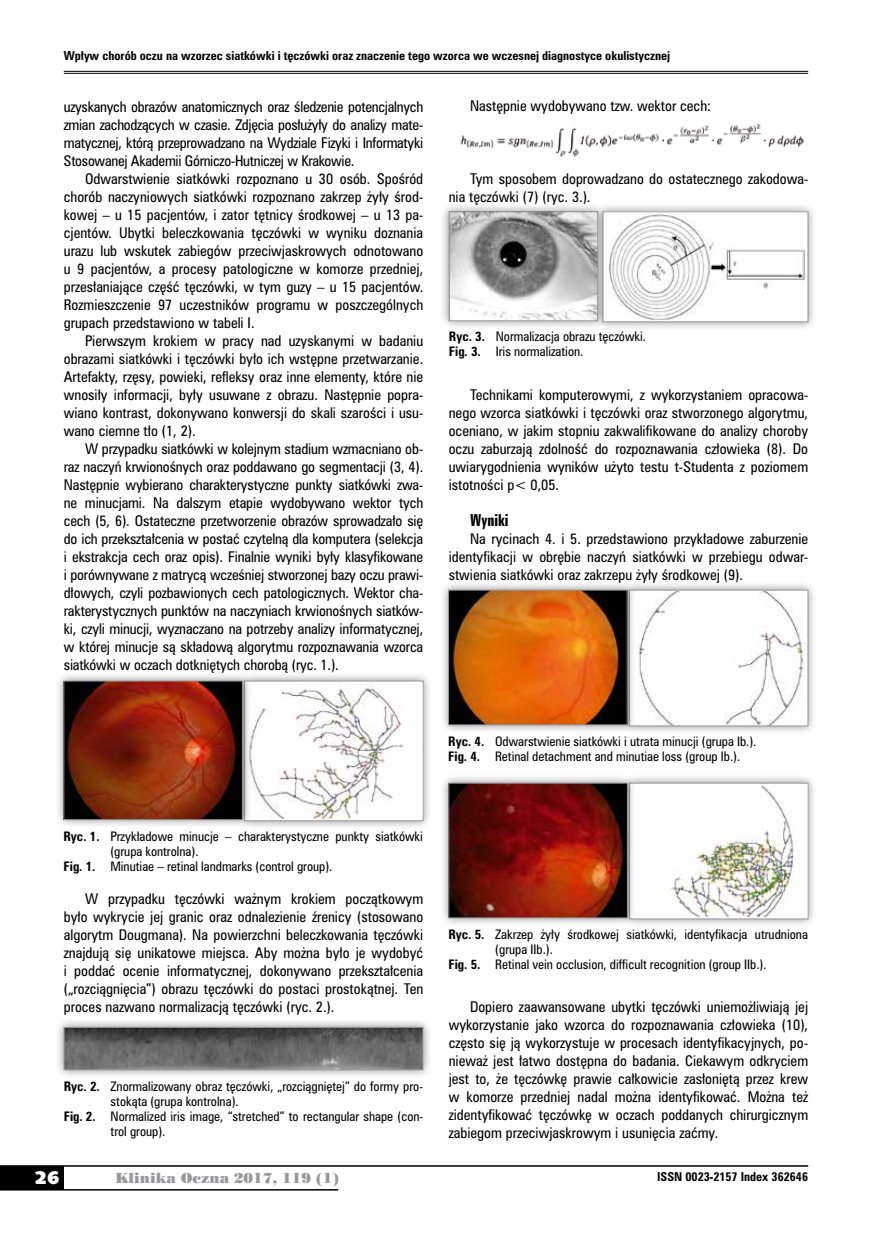
<style>
.page{position:relative;width:872px;height:1234px;background:#fff}
.page>*{position:absolute;margin:0;border:0;box-sizing:border-box;transform-origin:0 0}
.t1{font:18px "Humanst 531 U Blk PL";color:#fff}
.t2{font:15px "Zurich Bd X Cn PL";color:#000}
.t3{font:13.5px/18px "Zurich Cn PL";color:#000;text-align:justify}
.t4{font:13.5px "Poster Bodoni PL";color:#98989c}
.t5{font:12px/15px "Zurich Cn PL";color:#000}
.t6{font:700 11.25px "Zurich Cn PL";color:#000}
.s1{font-weight:700}
</style>
<div class="page">
<div style="left:0;top:1165px;width:64px;height:24px;background:#000"></div>
<hr style="left:0;top:1164px;width:808px;height:2px;background:#000">
<hr style="left:0;top:1188px;width:338px;height:2px;background:#000">
<hr style="left:64px;top:71px;width:744px;height:1px;background:#000">
<hr style="left:64px;top:73px;width:744px;height:1px;background:#000">
<div style="left:235px;top:671px;width:197px;height:159px;background:#000;opacity:.45"></div>
<img style="left:252px;top:682px;width:169px;height:136px">
<div style="left:244px;top:680px;width:179px;height:140px;border:1px solid #98989c"></div>
<div style="left:55px;top:671px;width:197px;height:157px;background:#000;opacity:.45"></div>
<img style="left:66px;top:682px;width:175px;height:135px">
<div style="left:64px;top:680px;width:179px;height:139px;border:1px solid #98989c"></div>
<div style="left:55px;top:1017px;width:377px;height:61px;background:#000;opacity:.45"></div>
<img style="left:66px;top:1028px;width:355px;height:39px">
<div style="left:64px;top:1026px;width:359px;height:43px;border:1px solid #98989c"></div>
<img style="left:460px;top:123px;width:344px;height:34px">
<div style="left:594px;top:202px;width:223px;height:129px;background:#000;opacity:.45"></div>
<img style="left:609px;top:213px;width:197px;height:107px">
<div style="left:603px;top:211px;width:205px;height:111px;border:1px solid #98989c"></div>
<div style="left:440px;top:202px;width:167px;height:128px;background:#000;opacity:.45"></div>
<img style="left:451px;top:213px;width:145px;height:106px">
<div style="left:449px;top:211px;width:149px;height:110px;border:1px solid #98989c"></div>
<div style="left:620px;top:581px;width:197px;height:154px;background:#000;opacity:.45"></div>
<img style="left:636px;top:591px;width:170px;height:133px">
<div style="left:629px;top:589px;width:179px;height:137px;border:1px solid #98989c"></div>
<div style="left:439px;top:581px;width:197px;height:153px;background:#000;opacity:.45"></div>
<img style="left:450px;top:591px;width:175px;height:132px">
<div style="left:448px;top:589px;width:179px;height:136px;border:1px solid #98989c"></div>
<div style="left:620px;top:773px;width:197px;height:155px;background:#000;opacity:.45"></div>
<img style="left:636px;top:784px;width:170px;height:132px">
<div style="left:629px;top:782px;width:179px;height:136px;border:1px solid #98989c"></div>
<div style="left:439px;top:773px;width:197px;height:154px;background:#000;opacity:.45"></div>
<img style="left:450px;top:784px;width:175px;height:131px">
<div style="left:448px;top:782px;width:179px;height:135px;border:1px solid #98989c"></div>
<p class="t6" style="left:64px;top:48px;width:608px">Wpływ chorób oczu na wzorzec siatkówki i tęczówki oraz znaczenie tego wzorca we wczesnej diagnostyce okulistycznej</p>
<p class="t3" style="left:64px;top:97px;width:361px">uzyskanych obrazów anatomicznych oraz śledzenie potencjalnych zmian zachodzących w czasie. Zdjęcia posłużyły do analizy mate&shy;matycznej, którą przeprowadzano na Wydziale Fizyki i Informatyki Stosowanej Akademii Górniczo-Hutniczej w Krakowie.</p>
<p class="t3" style="left:64px;top:169px;width:361px;text-indent:21px">Odwarstwienie siatkówki rozpoznano u 30 osób. Spośród chorób naczyniowych siatkówki rozpoznano zakrzep żyły środ&shy;kowej – u 15 pacjentów, i zator tętnicy środkowej – u 13 pa&shy;cjentów. Ubytki beleczkowania tęczówki w wyniku doznania urazu lub wskutek zabiegów przeciwjaskrowych odnotowano u 9 pacjentów, a procesy patologiczne w komorze przedniej, przesłaniające część tęczówki, w tym guzy – u 15 pacjentów.<br>Rozmieszczenie 97 uczestników programu w poszczególnych grupach przedstawiono w tabeli I.</p>
<p class="t3" style="left:64px;top:331px;width:361px;text-indent:21px">Pierwszym krokiem w pracy nad uzyskanymi w badaniu obrazami siatkówki i tęczówki było ich wstępne przetwarzanie.<br>Artefakty, rzęsy, powieki, refleksy oraz inne elementy, które nie wnosiły informacji, były usuwane z obrazu. Następnie popra&shy;wiano kontrast, dokonywano konwersji do skali szarości i usu&shy;wano ciemne tło (1, 2).</p>
<p class="t3" style="left:64px;top:439px;width:361px;text-indent:21px">W przypadku siatkówki w kolejnym stadium wzmacniano ob&shy;raz naczyń krwionośnych oraz poddawano go segmentacji (3, 4).<br>Następnie wybierano charakterystyczne punkty siatkówki zwa&shy;ne minucjami. Na dalszym etapie wydobywano wektor tych cech (5, 6). Ostateczne przetworzenie obrazów sprowadzało się do ich przekształcenia w postać czytelną dla komputera (selekcja i ekstrakcja cech oraz opis). Finalnie wyniki były klasyfikowane i porównywane z matrycą wcześniej stworzonej bazy oczu prawi&shy;dłowych, czyli pozbawionych cech patologicznych. Wektor cha&shy;rakterystycznych punktów na naczyniach krwionośnych siatków&shy;ki, czyli minucji, wyznaczano na potrzeby analizy informatycznej, w której minucje są składową algorytmu rozpoznawania wzorca siatkówki w oczach dotkniętych chorobą (ryc. 1.).</p>
<p class="t3" style="left:470px;top:97px;width:242px">Następnie wydobywano tzw. wektor cech:</p>
<p class="t3" style="left:449px;top:169px;width:361px;text-indent:21px">Tym sposobem doprowadzano do ostatecznego zakodowa&shy;nia tęczówki (7) (ryc. 3.).</p>
<p class="t5" style="left:449px;top:328px;width:199px"><span class="s1">Ryc. 3.</span> Normalizacja obrazu tęczówki.<br><span class="s1">Fig. 3.</span> Iris normalization.</p>
<p class="t3" style="left:449px;top:385px;width:361px;text-indent:21px">Technikami komputerowymi, z wykorzystaniem opracowa&shy;nego wzorca siatkówki i tęczówki oraz stworzonego algorytmu, oceniano, w jakim stopniu zakwalifikowane do analizy choroby oczu zaburzają zdolność do rozpoznawania człowieka (8). Do uwiarygodnienia wyników użyto testu t-Studenta z poziomem istotności p&lt; 0,05.</p>
<p class="t2" style="left:470px;top:510px;width:40px">Wyniki</p>
<p class="t3" style="left:449px;top:529px;width:361px;text-indent:21px">Na rycinach 4. i 5. przedstawiono przykładowe zaburzenie identyfikacji w obrębie naczyń siatkówki w przebiegu odwar&shy;stwienia siatkówki oraz zakrzepu żyły środkowej (9).</p>
<p class="t5" style="left:448px;top:733px;width:310px"><span class="s1">Ryc. 4.</span> Odwarstwienie siatkówki i utrata minucji (grupa Ib.).<br><span class="s1">Fig. 4.</span> Retinal detachment and minutiae loss (group Ib.).</p>
<p class="t5" style="left:64px;top:828px;width:361px"><span class="s1">Ryc. 1.</span> Przykładowe minucje – charakterystyczne punkty siatkówki</p>
<p class="t5" style="left:110px;top:843px;width:90px">(grupa kontrolna).</p>
<p class="t5" style="left:64px;top:858px;width:270px"><span class="s1">Fig. 1.</span> Minutiae – retinal landmarks (control group).</p>
<p class="t3" style="left:64px;top:889px;width:361px;text-indent:21px">W przypadku tęczówki ważnym krokiem początkowym było wykrycie jej granic oraz odnalezienie źrenicy (stosowano algorytm Dougmana). Na powierzchni beleczkowania tęczówki znajdują się unikatowe miejsca. Aby można było je wydobyć i poddać ocenie informatycznej, dokonywano przekształcenia („rozciągnięcia”) obrazu tęczówki do postaci prostokątnej. Ten proces nazwano normalizacją tęczówki (ryc. 2.).</p>
<p class="t5" style="left:64px;top:1078px;width:361px"><span class="s1">Ryc. 2.</span> Znormalizowany obraz tęczówki, „rozciągniętej” do formy pro-</p>
<p class="t5" style="left:111px;top:1093px;width:130px">stokąta (grupa kontrolna).</p>
<p class="t5" style="left:64px;top:1108px;width:361px"><span class="s1">Fig. 2.</span> Normalized iris image, “stretched” to rectangular shape (con-</p>
<p class="t5" style="left:111px;top:1123px;width:56px">trol group).</p>
<p class="t5" style="left:448px;top:926px;width:361px"><span class="s1">Ryc. 5.</span> Zakrzep żyły środkowej siatkówki, identyfikacja utrudniona</p>
<p class="t5" style="left:495px;top:941px;width:59px">(grupa IIb.).</p>
<p class="t5" style="left:448px;top:956px;width:319px"><span class="s1">Fig. 5.</span> Retinal vein occlusion, difficult recognition (group IIb.).</p>
<p class="t3" style="left:449px;top:997px;width:361px;text-indent:21px">Dopiero zaawansowane ubytki tęczówki uniemożliwiają jej wykorzystanie jako wzorca do rozpoznawania człowieka (10), często się ją wykorzystuje w procesach identyfikacyjnych, po&shy;nieważ jest łatwo dostępna do badania. Ciekawym odkryciem jest to, że tęczówkę prawie całkowicie zasłoniętą przez krew w komorze przedniej nadal można identyfikować. Można też zidentyfikować tęczówkę w oczach poddanych chirurgicznym zabiegom przeciwjaskrowym i usunięcia zaćmy.</p>
<h1 class="t1" style="left:35px;top:1165px;width:26px">26</h1>
<p class="t4" style="left:115px;top:1168px;width:225px">Klinika Oczna 2017, 119 (1)</p>
<p class="t6" style="left:657px;top:1168px;width:152px">ISSN 0023-2157 Index 362646</p>
</div>
